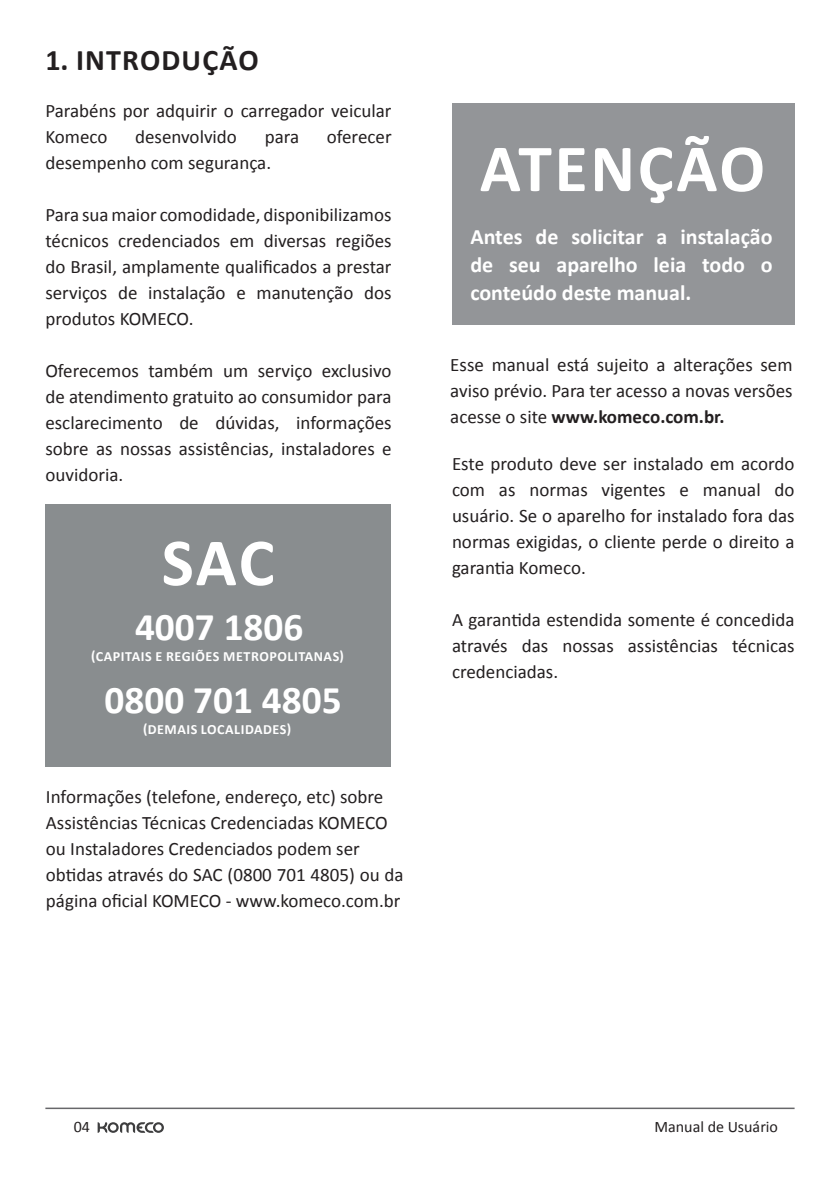
<style>
.page{position:relative;width:840px;height:1191px;background:#fff}
.page>*{position:absolute;margin:0;border:0;box-sizing:border-box;transform-origin:0 0}
.t1{font:700 67.8px "Calibri";letter-spacing:.035em;color:#fff}
.t2{font:700 39.2px "Calibri";color:#fff}
.t3{font:700 30px "Calibri";letter-spacing:.04em;color:#231f20}
.t4{font:700 22px/28px "Calibri";color:#fff;text-align:justify}
.t5{font:19px/26px "Calibri";color:#231f20;text-align:justify}
.t6{font:16px "Calibri";color:#231f20}
.t7{font:700 14px "Calibri";letter-spacing:.04em;color:#fff}
.s1{font-weight:700}
</style>
<div class="page">
<hr style="left:45px;top:1107px;width:749px;height:2px;background:#67676a">
<svg style="left:98px;top:1122px;width:66px;height:10px"></svg>
<div style="left:45px;top:504px;width:345px;height:262px;background:#898d8f"></div>
<div style="left:452px;top:103px;width:341px;height:222px;background:#939598"></div>
<h3 class="t3" style="left:45px;top:39px;width:215px">1. INTRODUÇÃO</h3>
<p class="t5" style="left:45px;top:97px;width:347px">Parabéns por adquirir o carregador veicular<br>Komeco</p>
<p class="t5" style="left:135px;top:123px;width:103px">desenvolvido</p>
<p class="t5" style="left:264px;top:123px;width:36px">para</p>
<p class="t5" style="left:326px;top:123px;width:66px">oferecer</p>
<p class="t5" style="left:45px;top:149px;width:227px">desempenho com segurança.</p>
<p class="t5" style="left:45px;top:201px;width:347px">Para sua maior comodidade, disponibilizamos técnicos credenciados em diversas regiões do Brasil, amplamente qualificados a prestar serviços de instalação e manutenção dos produtos KOMECO.</p>
<p class="t5" style="left:45px;top:357px;width:347px">Oferecemos também um serviço exclusivo de atendimento gratuito ao consumidor para esclarecimento de dúvidas, informações sobre as nossas assistências, instaladores e ouvidoria.</p>
<h1 class="t1" style="left:162px;top:514px;width:114px">SAC</h1>
<h2 class="t2" style="left:135px;top:599px;width:170px">4007 1806</h2>
<p class="t7" style="left:91px;top:646px;width:254px">(CAPITAIS E REGIÕES METROPOLITANAS)</p>
<h2 class="t2" style="left:104px;top:672px;width:238px">0800 701 4805</h2>
<p class="t7" style="left:143px;top:719px;width:149px">(DEMAIS LOCALIDADES)</p>
<p class="t5" style="left:46px;top:782px;width:359px;text-align:left">Informações (telefone, endereço, etc) sobre Assistências Técnicas Credenciadas KOMECO ou Instaladores Credenciados podem ser obtidas através do SAC (0800 701 4805) ou da página oficial KOMECO - www.komeco.com.br</p>
<h1 class="t1" style="left:479px;top:121px;width:287px">ATENÇÃO</h1>
<p class="t4" style="left:470px;top:222px;width:303px">Antes de solicitar a instalação de seu aparelho leia todo o conteúdo deste manual.</p>
<p class="t5" style="left:450px;top:351px;width:343px">Esse manual está sujeito a alterações sem aviso prévio. Para ter acesso a novas versões acesse o site <span class="s1">www.komeco.com.br.</span></p>
<p class="t5" style="left:452px;top:449px;width:344px">Este produto deve ser instalado em acordo com as normas vigentes e manual do usuário. Se o aparelho for instalado fora das normas exigidas, o cliente perde o direito a garantia Komeco.</p>
<p class="t5" style="left:452px;top:605px;width:344px">A garantida estendida somente é concedida através das nossas assistências técnicas credenciadas.</p>
<p class="t6" style="left:74px;top:1115px;width:18px">04</p>
<p class="t6" style="left:654px;top:1115px;width:125px">Manual de Usuário</p>
</div>
